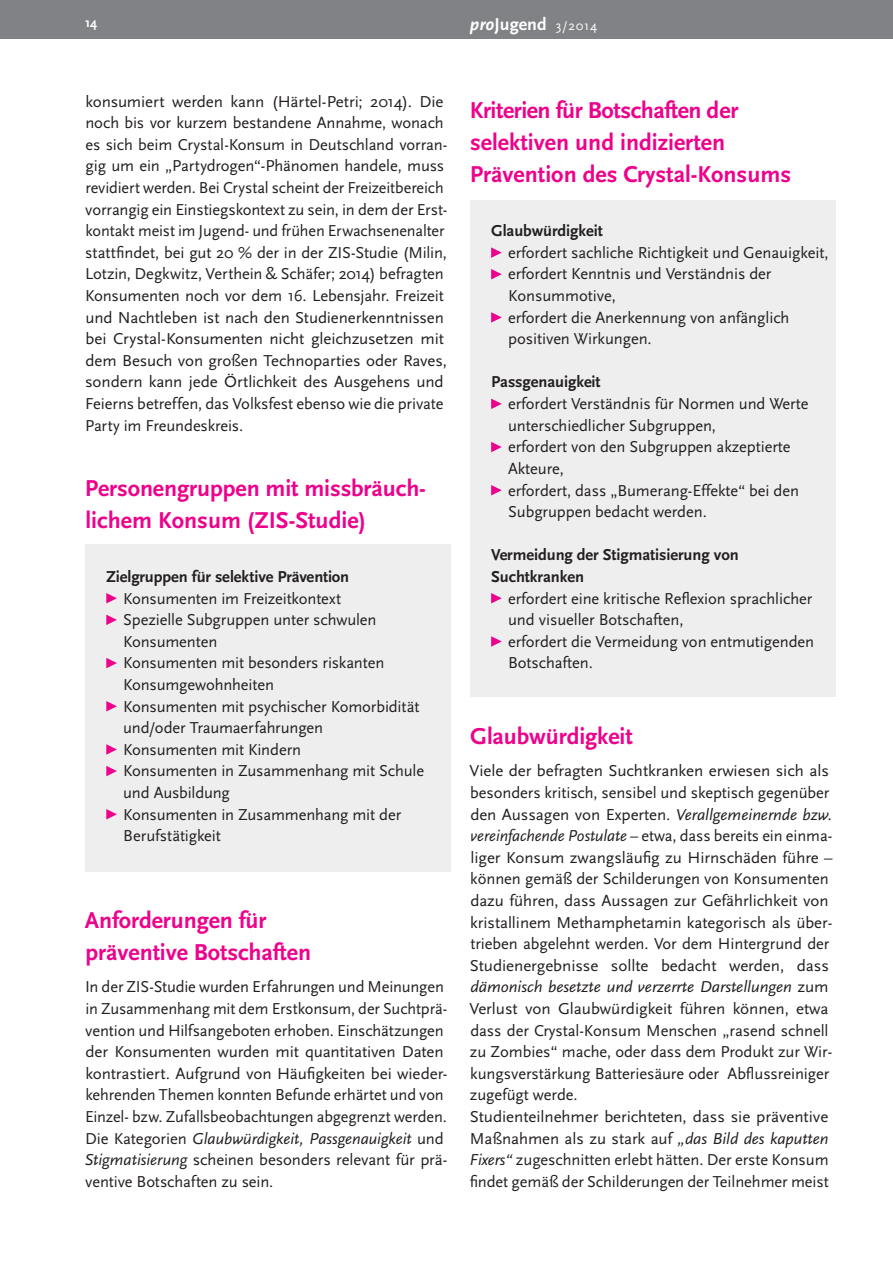
<style>
.page{position:relative;width:893px;height:1263px;background:#fff}
.page>*{position:absolute;margin:0;border:0;box-sizing:border-box;transform-origin:0 0}
.Head_16_pt{font:700 24px "Scala Sans";letter-spacing:-.005em;color:#ed028c}
.t1{font:700 18px "Scala Sans";color:#fff}
.Grundtext{font:16.5px/21.6px "Scala Sans";letter-spacing:-.005em;color:#231f20}
.Grundtext-2{font:700 16.5px/21.6px "Scala Sans";letter-spacing:-.005em;color:#231f20}
.t2{font:700 13.5px "Scala Sans";color:#fff}
.s1{font-style:italic}
.s2{font-family:"Scala Sans Caps";font-weight:400;font-size:13.5px}
</style>
<div class="page">
<div style="left:0;top:0;width:893px;height:38px;background:#808285"></div>
<div style="left:470px;top:200px;width:366px;height:497px;background:#eeeeef"></div>
<div style="left:85px;top:544px;width:366px;height:328px;background:#eeeeef"></div>
<svg style="left:106px;top:593px;width:11px;height:10px"></svg>
<svg style="left:106px;top:615px;width:11px;height:10px"></svg>
<svg style="left:106px;top:658px;width:11px;height:10px"></svg>
<svg style="left:106px;top:701px;width:11px;height:10px"></svg>
<svg style="left:106px;top:744px;width:11px;height:11px"></svg>
<svg style="left:106px;top:766px;width:11px;height:10px"></svg>
<svg style="left:106px;top:809px;width:11px;height:10px"></svg>
<svg style="left:491px;top:247px;width:11px;height:11px"></svg>
<svg style="left:491px;top:269px;width:11px;height:10px"></svg>
<svg style="left:491px;top:312px;width:11px;height:11px"></svg>
<svg style="left:491px;top:399px;width:11px;height:10px"></svg>
<svg style="left:491px;top:442px;width:11px;height:10px"></svg>
<svg style="left:491px;top:485px;width:11px;height:10px"></svg>
<svg style="left:491px;top:593px;width:11px;height:10px"></svg>
<svg style="left:491px;top:636px;width:11px;height:11px"></svg>
<p class="t2" style="left:85px;top:16px;width:14px">14</p>
<p class="t1" style="left:470px;top:15px;width:129px"><span class="s1">pro</span>Jugend <span class="s2">3/2014</span></p>
<p class="Grundtext" style="left:85px;top:91px;width:364px">konsumiert werden kann (Härtel-Petri; 2014). Die noch bis vor kurzem bestandene Annahme, wonach es sich beim Crystal-Konsum in Deutschland vorran&shy;gig um ein „Partydrogen“-Phänomen handele, muss revidiert werden. Bei Crystal scheint der Freizeitbereich vorrangig ein Einstiegskontext zu sein, in dem der Erst&shy;kontakt meist im Jugend- und frühen Erwachsenenalter stattfindet, bei gut 20 % der in der ZIS-Studie (Milin, Lotzin, Degkwitz, Verthein &amp; Schäfer; 2014) befragten Konsumenten noch vor dem 16. Lebensjahr. Freizeit und Nachtleben ist nach den Studienerkenntnissen bei Crystal-Konsumenten nicht gleichzusetzen mit dem Besuch von großen Technoparties oder Raves, sondern kann jede Örtlichkeit des Ausgehens und Feierns betreffen, das Volksfest ebenso wie die private Party im Freundeskreis.</p>
<p class="Head_16_pt" style="left:85px;top:475px;width:343px">Personengruppen mit missbräuch-</p>
<p class="Head_16_pt" style="left:86px;top:507px;width:282px">lichem Konsum (ZIS-Studie)</p>
<p class="Grundtext-2" style="left:106px;top:566px;width:244px">Zielgruppen für selektive Prävention</p>
<p class="Grundtext" style="left:123px;top:588px;width:219px">Konsumenten im Freizeitkontext</p>
<p class="Grundtext" style="left:123px;top:609px;width:255px">Spezielle Subgruppen unter schwulen<br>Konsumenten</p>
<p class="Grundtext" style="left:123px;top:652px;width:263px">Konsumenten mit besonders riskanten<br>Konsumgewohnheiten</p>
<p class="Grundtext" style="left:123px;top:696px;width:298px">Konsumenten mit psychischer Komorbidität und/oder Traumaerfahrungen</p>
<p class="Grundtext" style="left:123px;top:739px;width:179px">Konsumenten mit Kindern</p>
<p class="Grundtext" style="left:123px;top:760px;width:302px">Konsumenten in Zusammenhang mit Schule und Ausbildung</p>
<p class="Grundtext" style="left:123px;top:804px;width:280px">Konsumenten in Zusammenhang mit der<br>Berufstätigkeit</p>
<p class="Head_16_pt" style="left:85px;top:907px;width:183px">Anforderungen für</p>
<p class="Head_16_pt" style="left:86px;top:939px;width:227px">präventive Botschaften</p>
<p class="Grundtext" style="left:84px;top:976px;width:365px">In der ZIS-Studie wurden Erfahrungen und Meinungen in Zusammenhang mit dem Erstkonsum, der Suchtprä&shy;vention und Hilfsangeboten erhoben. Einschätzungen der Konsumenten wurden mit quantitativen Daten kontrastiert. Aufgrund von Häufigkeiten bei wieder&shy;kehrenden Themen konnten Befunde erhärtet und von Einzel- bzw. Zufallsbeobachtungen abgegrenzt werden.<br>Die Kategorien <span class="s1">Glaubwürdigkeit, Passgenauigkeit</span> und <span class="s1">Stigmatisierung</span> scheinen besonders relevant für prä&shy;ventive Botschaften zu sein.</p>
<p class="Head_16_pt" style="left:470px;top:97px;width:270px">Kriterien für Botschaften der</p>
<p class="Head_16_pt" style="left:470px;top:129px;width:256px">selektiven und indizierten</p>
<p class="Head_16_pt" style="left:470px;top:161px;width:323px">Prävention des Crystal-Konsums</p>
<p class="Grundtext-2" style="left:491px;top:221px;width:113px">Glaubwürdigkeit</p>
<p class="Grundtext" style="left:508px;top:242px;width:322px">erfordert sachliche Richtigkeit und Genauigkeit,</p>
<p class="Grundtext" style="left:508px;top:264px;width:265px">erfordert Kenntnis und Verständnis der<br>Konsummotive,</p>
<p class="Grundtext" style="left:508px;top:307px;width:283px">erfordert die Anerkennung von anfänglich positiven Wirkungen.</p>
<p class="Grundtext-2" style="left:491px;top:372px;width:111px">Passgenauigkeit</p>
<p class="Grundtext" style="left:508px;top:393px;width:302px">erfordert Verständnis für Normen und Werte unterschiedlicher Subgruppen,</p>
<p class="Grundtext" style="left:508px;top:436px;width:284px">erfordert von den Subgruppen akzeptierte<br>Akteure,</p>
<p class="Grundtext" style="left:508px;top:480px;width:292px">erfordert, dass „Bumerang-Effekte“ bei den<br>Subgruppen bedacht werden.</p>
<p class="Grundtext-2" style="left:491px;top:545px;width:249px">Vermeidung der Stigmatisierung von<br>Suchtkranken</p>
<p class="Grundtext" style="left:508px;top:588px;width:306px">erfordert eine kritische Reflexion sprachlicher und visueller Botschaften,</p>
<p class="Grundtext" style="left:508px;top:631px;width:308px">erfordert die Vermeidung von entmutigenden<br>Botschaften.</p>
<p class="Head_16_pt" style="left:470px;top:723px;width:164px">Glaubwürdigkeit</p>
<p class="Grundtext" style="left:470px;top:760px;width:365px">Viele der befragten Suchtkranken erwiesen sich als besonders kritisch, sensibel und skeptisch gegenüber den Aussagen von Experten. <span class="s1">Verallgemeinernde bzw. vereinfachende Postulate</span> – etwa, dass bereits ein einma&shy;liger Konsum zwangsläufig zu Hirnschäden führe – können gemäß der Schilderungen von Konsumenten dazu führen, dass Aussagen zur Gefährlichkeit von kristallinem Methamphetamin kategorisch als über&shy;trieben abgelehnt werden. Vor dem Hintergrund der Studienergebnisse sollte bedacht werden, dass <span class="s1">dämonisch besetzte und verzerrte Darstellungen</span> zum Verlust von Glaubwürdigkeit führen können, etwa dass der Crystal-Konsum Menschen „rasend schnell zu Zombies“ mache, oder dass dem Produkt zur Wir&shy;kungsverstärkung Batteriesäure oder Abflussreiniger zugefügt werde.</p>
<p class="Grundtext" style="left:469px;top:1106px;width:361px;text-align:justify">Studienteilnehmer berichteten, dass sie präventive Maßnahmen als zu stark auf <span class="s1">„das Bild des kaputten Fixers“</span> zugeschnitten erlebt hätten. Der erste Konsum findet gemäß der Schilderungen der Teilnehmer meist</p>
</div>
